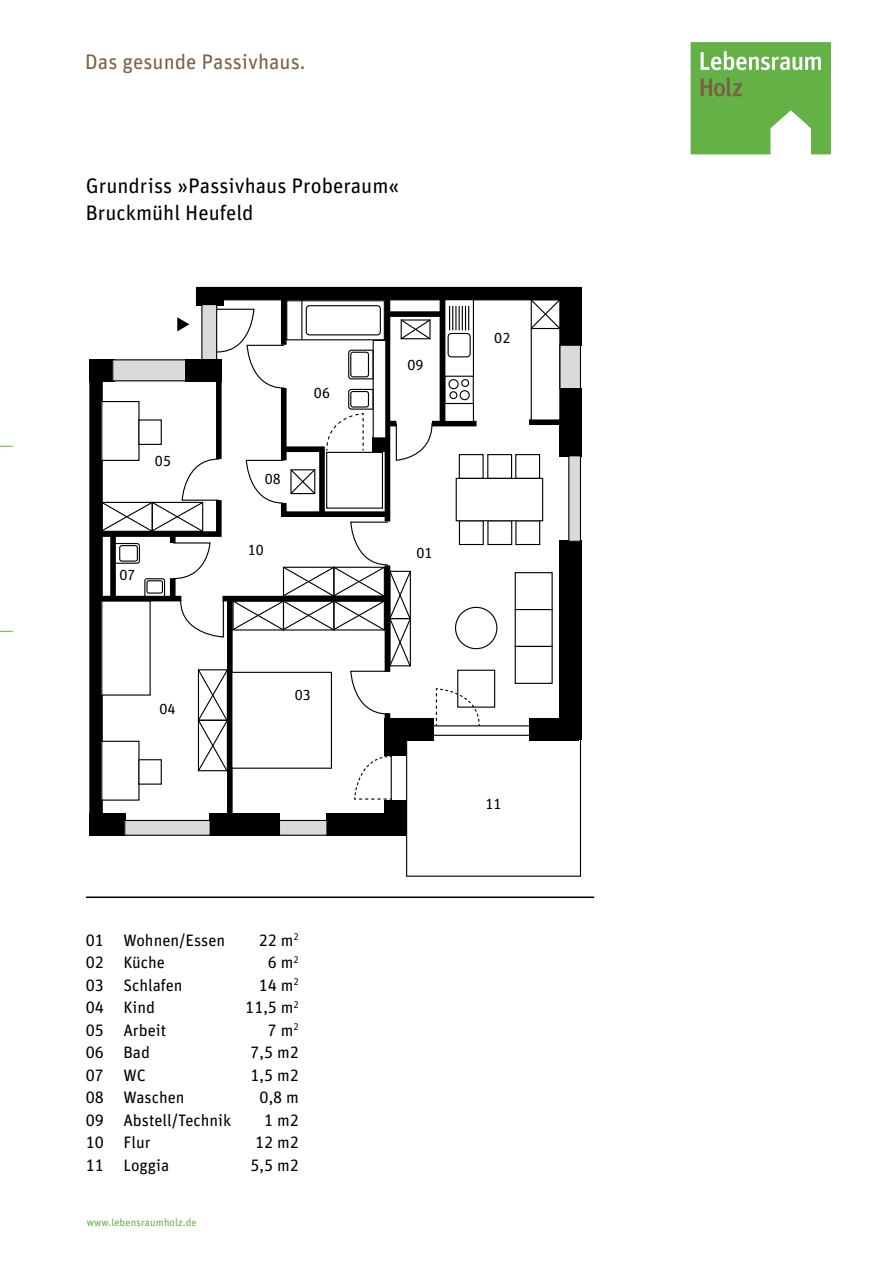
<style>
.page{position:relative;width:893px;height:1263px;background:#fff}
.page>*{position:absolute;margin:0;border:0;box-sizing:border-box;transform-origin:0 0}
.t1{font:21px/27px "Unit Regular LF";color:#000}
.t2{font:21px "Unit Regular LF";color:#796249}
.t3{font:16.5px "Unit Regular LF";color:#000}
.t4{font:14.55px "Unit Regular LF";color:#000}
.t5{font:10.5px "Unit Regular LF";letter-spacing:.01em;color:#64b145}
</style>
<div class="page">
<svg style="left:0;top:446px;width:13px;height:1px"></svg>
<svg style="left:0;top:631px;width:13px;height:1px"></svg>
<svg style="left:691px;top:42px;width:140px;height:112px;background:#7aba5f"></svg>
<svg style="left:89px;top:286px;width:493px;height:591px"></svg>
<div style="left:185px;top:359px;width:37px;height:22px;background:#000"></div>
<hr style="left:391px;top:752px;width:1px;height:55px;background:#000">
<hr style="left:86px;top:896px;width:508px;height:2px;background:#000">
<p class="t2" style="left:85px;top:49px;width:222px">Das gesunde Passivhaus.</p>
<p class="t1" style="left:86px;top:172px;width:315px">Grundriss »Passivhaus Proberaum«<br>Bruckmühl Heufeld</p>
<p class="t4" style="left:155px;top:452px;width:18px">05</p>
<p class="t4" style="left:265px;top:470px;width:18px">08</p>
<p class="t4" style="left:314px;top:384px;width:18px">06</p>
<p class="t4" style="left:408px;top:356px;width:18px">09</p>
<p class="t4" style="left:119px;top:565px;width:18px">07</p>
<p class="t4" style="left:159px;top:699px;width:18px">04</p>
<p class="t4" style="left:248px;top:541px;width:18px">10</p>
<p class="t4" style="left:417px;top:544px;width:18px">01</p>
<p class="t4" style="left:295px;top:686px;width:18px">03</p>
<p class="t3" style="left:86px;top:930px;width:141px">01 Wohnen/Essen</p>
<p class="t3" style="left:259px;top:930px;width:42px">22 m<sup>2</sup></p>
<p class="t3" style="left:86px;top:952px;width:81px">02 Küche</p>
<p class="t3" style="left:268px;top:952px;width:33px">6 m<sup>2</sup></p>
<p class="t3" style="left:86px;top:975px;width:98px">03 Schlafen</p>
<p class="t3" style="left:259px;top:975px;width:42px">14 m<sup>2</sup></p>
<p class="t3" style="left:86px;top:997px;width:71px">04 Kind</p>
<p class="t3" style="left:245px;top:997px;width:55px">11,5 m<sup>2</sup></p>
<p class="t3" style="left:86px;top:1020px;width:82px">05 Arbeit</p>
<p class="t3" style="left:268px;top:1020px;width:33px">7 m<sup>2</sup></p>
<p class="t3" style="left:86px;top:1042px;width:66px">06 Bad</p>
<p class="t3" style="left:251px;top:1042px;width:50px">7,5 m2</p>
<p class="t3" style="left:86px;top:1065px;width:61px">07 WC</p>
<p class="t3" style="left:251px;top:1065px;width:50px">1,5 m2</p>
<p class="t3" style="left:86px;top:1087px;width:100px">08 Waschen</p>
<p class="t3" style="left:260px;top:1087px;width:41px">0,8 m</p>
<p class="t3" style="left:86px;top:1110px;width:147px">09 Abstell/Technik</p>
<p class="t3" style="left:264px;top:1110px;width:36px">1 m2</p>
<p class="t3" style="left:86px;top:1132px;width:66px">10 Flur</p>
<p class="t3" style="left:255px;top:1132px;width:45px">12 m2</p>
<p class="t3" style="left:86px;top:1155px;width:85px">11 Loggia</p>
<p class="t3" style="left:251px;top:1155px;width:50px">5,5 m2</p>
<p class="t5" style="left:87px;top:1216px;width:111px">www.lebensraumholz.de</p>
<p class="t4" style="left:494px;top:329px;width:18px">02</p>
<p class="t4" style="left:485px;top:795px;width:18px">11</p>
</div>
